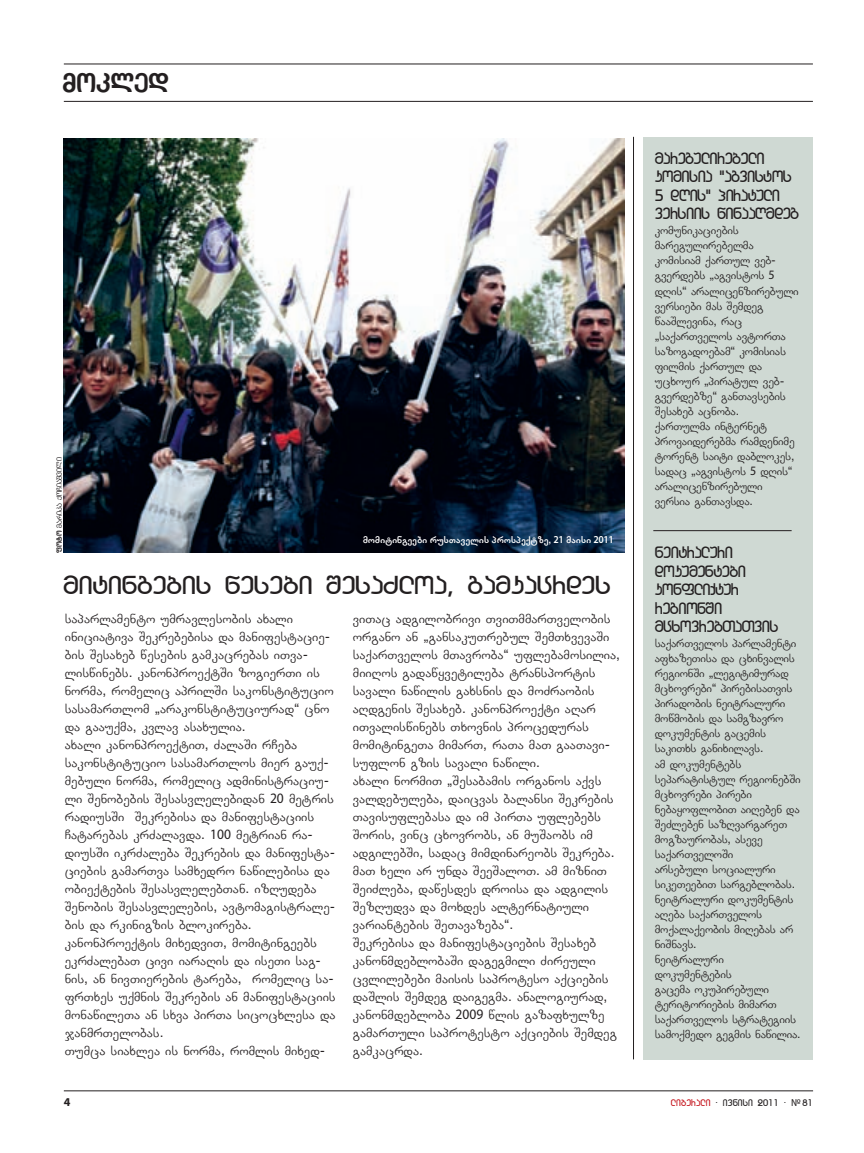
<style>
.page{position:relative;width:864px;height:1153px;background:#fff}
.page>*{position:absolute;margin:0;border:0;box-sizing:border-box;transform-origin:0 0}
.t1{font:28.35px "Bauhaus Mtavruli Thin A";letter-spacing:-.02em;color:#231f20;scale:1.11 1}
.t2{font:700 27px "A Kolkhety M";letter-spacing:-.01em;color:#231f20}
.t3{font:18px/18.6px "Bauhaus Mtavruli Thin A";letter-spacing:-.04em;color:#231f20}
.t4{font:13.5px/18px "A Kolkhety N";color:#231f20}
.t5{font:12px/15px "A Kolkhety N";letter-spacing:-.02em;color:#231f20}
.t6{font:700 12px "Myriad Pro";color:#231f20}
.t7{font:10.5px "Bauhaus Mtavruli Thin A";color:#231f20}
.t8{font:700 9.75px "A Kolkhety N";letter-spacing:.03em;color:#fff}
.t9{font:7.5px "A Kolkhety M";color:#231f20}
.s1{font-weight:700}
.s2{color:#c4121a}
.s3{font-family:"Myriad Pro"}
</style>
<div class="page">
<hr style="left:64px;top:64px;width:748px;height:1px;background:#231f20">
<hr style="left:64px;top:101px;width:748px;height:1px;background:#231f20">
<div style="left:643px;top:137px;width:169px;height:922px;background:#cfd9d3"></div>
<hr style="left:633px;top:137px;width:1px;height:922px;background:#231f20">
<img style="left:64px;top:139px;width:560px;height:413px">
<hr style="left:653px;top:530px;width:138px;height:1px;background:#231f20">
<hr style="left:64px;top:1090px;width:748px;height:1px;background:#231f20">
<h2 class="t2" style="left:62px;top:70px;width:108px">MOKLED</h2>
<p class="t9" style="left:56px;top:553px;width:97px;rotate:-90deg"><span class="s1">FOTO</span> marika qoCiaSvili</p>
<p class="t8" style="left:363px;top:534px;width:252px">MOMITINGEEBI RUSTAVELIS PROSPEQTZE, 21 MAISI 2011</p>
<h1 class="t1" style="left:63px;top:571px;width:495px">MITINGEBIS WESEBI SESAZLOA, GAMKACRDES</h1>
<p class="t4" style="left:65px;top:610px;width:272px">SAPARLAMENTO UMRAVLESOBIS AXALI INICIATIVA SEKREBEBISA DA MANIFESTACIE-BIS SESAXEB WESEBIS GAMKACREBAS ITVA-LISWINEBS. KANONPROEQTSI ZOGIERTI IS NORMA, ROMELIC APRILSI SAKONSTITUCIO SASAMARTLOM `ARAKONSTITUCIURAD“ CNO DA GAAUQMA, KVLAV ASAXULIA.<br>AXALI KANONPROEQTIT, ZALASI RCEBA SAKONSTITUCIO SASAMARTLOS MIER GAUQ-MEBULI NORMA, ROMELIC ADMINISTRACIU-LI SENOBEBIS SESASVLELEBIDAN 20 METRIS RADIUSSI SEKREBISA DA MANIFESTACIIS CATAREBAS KRZALAVDA. 100 METRIAN RA-DIUSSI IKRZALEBA SEKREBIS DA MANIFESTA-CIEBIS GAMARTVA SAMXEDRO NAWILEBISA DA OBIEQTEBIS SESASVLELEBTAN. IZRUDEBA SENOBIS SESASVLELEBIS, AVTOMAGISTRALE-BIS DA RKINIGZIS BLOKIREBA.<br>KANONPROEQTIS MIXEDVIT, MOMITINGEEBS EKRZALEBAT CIVI IARARIS DA ISETI SAG-NIS, AN NIVTIEREBIS TAREBA, ROMELIC SA-FRTXES UQMNIS SEKREBIS AN MANIFESTACIIS MONAWILETA AN SXVA PIRTA SICOCXLESA DA JANMRTELOBAS.<br>TUMCA SIAXLEA IS NORMA, ROMLIS MIXED-</p>
<p class="t4" style="left:353px;top:610px;width:268px">VITAC ADGILOBRIVI TVITMMARTVELOBIS ORGANO AN `GANSAKUTREBUL SEMTXVEVASI SAQARTVELOS MTAVROBA“ UFLEBAMOSILIA, MIIROS GADAWYVETILEBA TRANSPORTIS SAVALI NAWILIS GAXSNIS DA MOZRAOBIS ARDGENIS SESAXEB. KANONPROEQTI ARAR ITVALISWINEBS TXOVNIS PROCEDURAS MOMITINGETA MIMART, RATA MAT GAATAVI-SUFLON GZIS SAVALI NAWILI.<br>AXALI NORMIT `SESABAMIS ORGANOS AQVS VALDEBULEBA, DAICVAS BALANSI SEKREBIS TAVISUFLEBASA DA IM PIRTA UFLEBEBS SORIS, VINC CXOVROBS, AN MUSAOBS IM ADGILEBSI, SADAC MIMDINAREOBS SEKREBA.<br>MAT XELI AR UNDA SEESALOT. AM MIZNIT SEIZLEBA, DAWESDES DROISA DA ADGILIS SEZRUDVA DA MOXDES ALTERNATIULI VARIANTEBIS SETAVAZEBA“.<br>SEKREBISA DA MANIFESTACIEBIS SESAXEB KANONMDEBLOBASI DAGEGMILI ZIREULI CVLILEBEBI MAISIS SAPROTESO AQCIEBIS DASLIS SEMDEG DAIGEGMA. ANALOGIURAD, KANONMDEBLOBA 2009 WLIS GAZAFXULZE GAMARTULI SAPROTESTO AQCIEBIS SEMDEG GAMKACRDA.</p>
<h3 class="t3" style="left:654px;top:149px;width:146px">MAREGULIREBELI<br>KOMISIA "AGVISTOS<br>5 DRIS" PIRATULI<br>VERSIIS WINAARMDEG</h3>
<p class="t5" style="left:654px;top:224px;width:145px">KOMUNIKACIEBIS<br>MAREGULIREBELMA<br>KOMISIAM QARTUL VEB-<br>GVERDEBS `AGVISTOS 5<br>DRIS“ ARALICENZIREBULI<br>VERSIEBI MAS SEMDEG<br>WAASLEVINA, RAC `SAQARTVELOS AVTORTA<br>SAZOGADOEBAM“ KOMISIAS<br>FILMIS QARTUL DA<br>UCXOUR `PIRATUL VEB-<br>GVERDEBZE“ GANTAVSEBIS<br>SESAXEB ACNOBA.<br>QARTULMA INTERNET<br>PROVAIDEREBMA RAMDENIME<br>TORENT SAITI DABLOKES,<br>SADAC `AGVISTOS 5 DRIS“<br>ARALICENZIREBULI<br>VERSIA GANTAVSDA.</p>
<h3 class="t3" style="left:654px;top:543px;width:125px">NEITRALURI<br>DOKUMENTEBI<br>KONFLIQTUR<br>REGIONSI<br>MCXOVREBTATVIS</h3>
<p class="t5" style="left:654px;top:636px;width:147px">SAQARTVELOS PARLAMENTI<br>AFXAZETISA DA CXINVALIS<br>REGIONSI `LEGITIMURAD<br>MCXOVREBI“ PIREBISATVIS<br>PIRADOBIS NEITRALURI<br>MOWMOBIS DA SAMGZAVRO<br>DOKUMENTIS GACEMIS<br>SAKITXS GANIXILAVS.<br>AM DOKUMENTEBS<br>SEPARATISTUL REGIONEBSI<br>MCXOVREBI PIREBI<br>NEBAYOFLOBIT AIREBEN DA<br>SEZLEBEN SAZRVARGARET<br>MOGZAUROBAS, ASEVE<br>SAQARTVELOSI<br>ARSEBULI SOCIALURI<br>SIKETEEBIT SARGEBLOBAS.<br>NEITRALURI DOKUMENTIS<br>AREBA SAQARTVELOS<br>MOQALAQEOBIS MIREBAS AR<br>NISNAVS.<br>NEITRALURI<br>DOKUMENTEBIS<br>GACEMA OKUPIREBULI<br>TERITORIEBIS MIMART<br>SAQARTVELOS STRATEGIIS<br>SAMOQMEDO GEGMIS NAWILIA.</p>
<p class="t6" style="left:64px;top:1094px;width:8px">4</p>
<p class="t7" style="left:670px;top:1097px;width:143px"><span class="s2">LIBERALI</span> . IVNISI 2011 . <span class="s3">№</span> 81</p>
</div>
